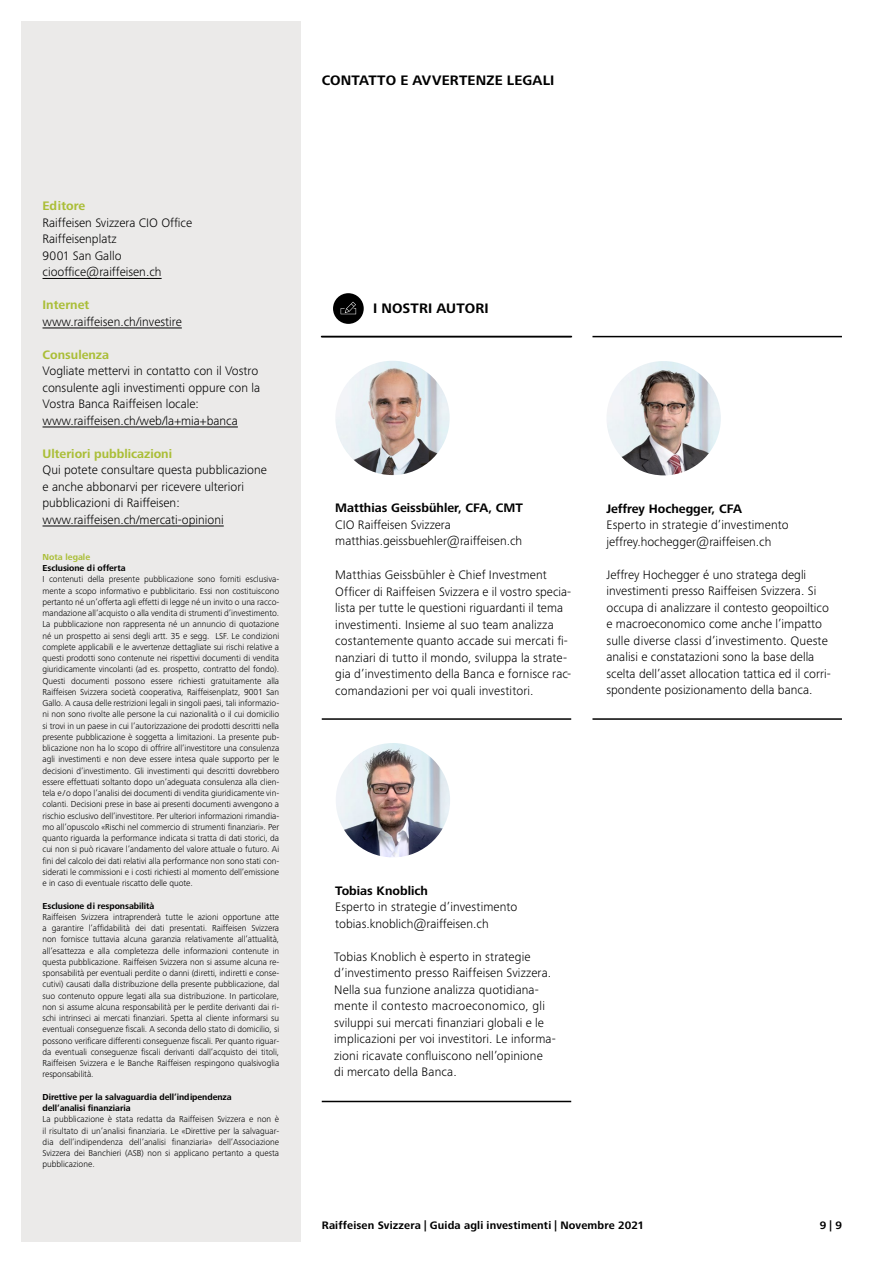
<style>
.page{position:relative;width:893px;height:1263px;background:#fff}
.page>*{position:absolute;margin:0;border:0;box-sizing:border-box;transform-origin:0 0}
.t1{font:700 14.25px "Frutiger Next Pro";letter-spacing:.01em;color:#000}
.t2{font:300 12.75px/16.5px "Frutiger Next Pro";color:#000}
.t3{font:700 12.75px "Frutiger Next Pro";color:#000}
.t4{font:700 12.75px "Frutiger Next Pro";color:#aabe37}
.t5{font:700 11.25px "Frutiger Next Pro";letter-spacing:.015em;color:#000}
.t6{font:300 9px/11.2px "Frutiger Next Pro";letter-spacing:-.005em;color:#000;text-align:justify}
.t7{font:700 9px/11.2px "Frutiger Next Pro";letter-spacing:-.005em;color:#000}
.t8{font:700 9px "Frutiger Next Pro";color:#aabe37}
</style>
<div class="page">
<div style="left:21px;top:21px;width:279px;height:1221px;background:#ebeae9"></div>
<hr style="left:592px;top:718px;width:250px;height:2px;background:#000">
<hr style="left:322px;top:1101px;width:249px;height:1px;background:#000">
<hr style="left:592px;top:336px;width:250px;height:1px;background:#000">
<img style="left:606px;top:361px;width:115px;height:114px;border-radius:57px">
<hr style="left:322px;top:718px;width:249px;height:2px;background:#000">
<hr style="left:43px;top:278px;width:119px;height:1px;background:#000">
<hr style="left:43px;top:328px;width:139px;height:1px;background:#000">
<hr style="left:43px;top:427px;width:195px;height:1px;background:#000">
<hr style="left:43px;top:526px;width:181px;height:1px;background:#000">
<img style="left:335px;top:361px;width:115px;height:114px;border-radius:57px">
<div style="left:333px;top:293px;width:31px;height:31px;background:#000;border-radius:50%"></div>
<svg style="left:341px;top:302px;width:15px;height:12px"></svg>
<hr style="left:321px;top:336px;width:251px;height:1px;background:#000">
<img style="left:336px;top:743px;width:114px;height:114px;border-radius:57px">
<h1 class="t1" style="left:322px;top:72px;width:234px">CONTATTO E AVVERTENZE LEGALI</h1>
<h2 class="t4" style="left:43px;top:199px;width:44px">Editore</h2>
<h2 class="t2" style="left:43px;top:214px;width:151px">Raiffeisen Svizzera CIO Office<br>Raiffeisenplatz<br>9001 San Gallo ciooffice@raiffeisen.ch</h2>
<h2 class="t4" style="left:43px;top:298px;width:48px">Internet</h2>
<h2 class="t2" style="left:43px;top:313px;width:141px">www.raiffeisen.ch/investire</h2>
<h2 class="t4" style="left:43px;top:347px;width:68px">Consulenza</h2>
<h2 class="t2" style="left:43px;top:363px;width:219px">Vogliate mettervi in contatto con il Vostro consulente agli investimenti oppure con la Vostra Banca Raiffeisen locale: www.raiffeisen.ch/web/la+mia+banca</h2>
<h2 class="t4" style="left:43px;top:446px;width:131px">Ulteriori pubblicazioni</h2>
<h2 class="t2" style="left:43px;top:462px;width:226px">Qui potete consultare questa pubblicazione e anche abbonarvi per ricevere ulteriori pubblicazioni di Raiffeisen: www.raiffeisen.ch/mercati-opinioni</h2>
<p class="t8" style="left:43px;top:552px;width:49px">Nota legale</p>
<p class="t7" style="left:43px;top:562px;width:85px">Esclusione di offerta</p>
<p class="t6" style="left:43px;top:574px;width:238px">I contenuti della presente pubblicazione sono forniti esclusiva&shy;mente a scopo informativo e pubblicitario. Essi non costituiscono pertanto né un’offerta agli effetti di legge né un invito o una racco&shy;mandazione all’acquisto o alla vendita di strumenti d’investimento.<br>La pubblicazione non rappresenta né un annuncio di quotazione né un prospetto ai sensi degli artt. 35 e segg. LSF. Le condizioni complete applicabili e le avvertenze dettagliate sui rischi relative a questi prodotti sono contenute nei rispettivi documenti di vendita giuridicamente vincolanti (ad es. prospetto, contratto del fondo).<br>Questi documenti possono essere richiesti gratuitamente alla Raiffeisen Svizzera società cooperativa, Raiffeisenplatz, 9001 San Gallo. A causa delle restrizioni legali in singoli paesi, tali informazio&shy;ni non sono rivolte alle persone la cui nazionalità o il cui domicilio si trovi in un paese in cui l’autorizzazione dei prodotti descritti nella presente pubblicazione è soggetta a limitazioni. La presente pub&shy;blicazione non ha lo scopo di offrire all’investitore una consulenza agli investimenti e non deve essere intesa quale supporto per le decisioni d’investimento. Gli investimenti qui descritti dovrebbero essere effettuati soltanto dopo un’adeguata consulenza alla clien&shy;tela e/o dopo l’analisi dei documenti di vendita giuridicamente vin&shy;colanti. Decisioni prese in base ai presenti documenti avvengono a rischio esclusivo dell’investitore. Per ulteriori informazioni rimandia&shy;mo all’opuscolo «Rischi nel commercio di strumenti finanziari». Per quanto riguarda la performance indicata si tratta di dati storici, da cui non si può ricavare l’andamento del valore attuale o futuro. Ai fini del calcolo dei dati relativi alla performance non sono stati con&shy;siderati le commissioni e i costi richiesti al momento dell’emissione e in caso di eventuale riscatto delle quote.</p>
<p class="t7" style="left:43px;top:900px;width:113px">Esclusione di responsabilità</p>
<p class="t6" style="left:43px;top:911px;width:238px">Raiffeisen Svizzera intraprenderà tutte le azioni opportune atte a garantire l’affidabilità dei dati presentati. Raiffeisen Svizzera non fornisce tuttavia alcuna garanzia relativamente all’attualità, all’esattezza e alla completezza delle informazioni contenute in questa pubblicazione. Raiffeisen Svizzera non si assume alcuna re&shy;sponsabilità per eventuali perdite o danni (diretti, indiretti e conse&shy;cutivi) causati dalla distribuzione della presente pubblicazione, dal suo contenuto oppure legati alla sua distribuzione. In particolare, non si assume alcuna responsabilità per le perdite derivanti dai ri&shy;schi intrinseci ai mercati finanziari. Spetta al cliente informarsi su eventuali conseguenze fiscali. A seconda dello stato di domicilio, si possono verificare differenti conseguenze fiscali. Per quanto riguar&shy;da eventuali conseguenze fiscali derivanti dall’acquisto dei titoli, Raiffeisen Svizzera e le Banche Raiffeisen respingono qualsivoglia responsabilità.</p>
<p class="t7" style="left:43px;top:1091px;width:191px">Direttive per la salvaguardia dell’indipendenza dell’analisi finanziaria</p>
<p class="t6" style="left:43px;top:1114px;width:238px">La pubblicazione è stata redatta da Raiffeisen Svizzera e non è il risultato di un’analisi finanziaria. Le «Direttive per la salvaguar&shy;dia dell’indipendenza dell’analisi finanziaria» dell’Associazione Svizzera dei Banchieri (ASB) non si applicano pertanto a questa pubblicazione.</p>
<h1 class="t1" style="left:373px;top:300px;width:117px">I NOSTRI AUTORI</h1>
<h2 class="t3" style="left:335px;top:501px;width:189px">Matthias Geissbühler, CFA, CMT</h2>
<h2 class="t2" style="left:335px;top:516px;width:189px">CIO Raiffeisen Svizzera matthias.geissbuehler@raiffeisen.ch</h2>
<p class="t2" style="left:335px;top:566px;width:237px">Matthias Geissbühler è Chief Investment Officer di Raiffeisen Svizzera e il vostro specia&shy;lista per tutte le questioni riguardanti il tema investimenti. Insieme al suo team analizza costantemente quanto accade sui mercati fi&shy;nanziari di tutto il mondo, sviluppa la strate&shy;gia d’investimento della Banca e fornisce rac&shy;comandazioni per voi quali investitori.</p>
<h2 class="t3" style="left:606px;top:501px;width:137px">Jeffrey Hochegger, CFA</h2>
<h2 class="t2" style="left:606px;top:517px;width:184px">Esperto in strategie d’investimento jeffrey.hochegger@raiffeisen.ch</h2>
<p class="t2" style="left:606px;top:566px;width:226px">Jeffrey Hochegger é uno stratega degli investimenti presso Raiffeisen Svizzera. Si occupa di analizzare il contesto geopoiltico e macroeconomico come anche l’impatto sulle diverse classi d’investimento. Queste analisi e constatazioni sono la base della scelta dell’asset allocation tattica ed il corri&shy;spondente posizionamento della banca.</p>
<h2 class="t3" style="left:335px;top:883px;width:94px">Tobias Knoblich</h2>
<h2 class="t2" style="left:335px;top:898px;width:184px">Esperto in strategie d’investimento tobias.knoblich@raiffeisen.ch</h2>
<p class="t2" style="left:334px;top:948px;width:223px">Tobias Knoblich è esperto in strategie d’investimento presso Raiffeisen Svizzera.<br>Nella sua funzione analizza quotidiana&shy;mente il contesto macroeconomico, gli sviluppi sui mercati finanziari globali e le implicazioni per voi investitori. Le informa&shy;zioni ricavate confluiscono nell’opinione<br>di mercato della Banca.</p>
<p class="t5" style="left:322px;top:1219px;width:324px">Raiffeisen Svizzera | Guida agli investimenti | Novembre 2021</p>
<p class="t5" style="left:820px;top:1219px;width:24px">9 | 9</p>
</div>
